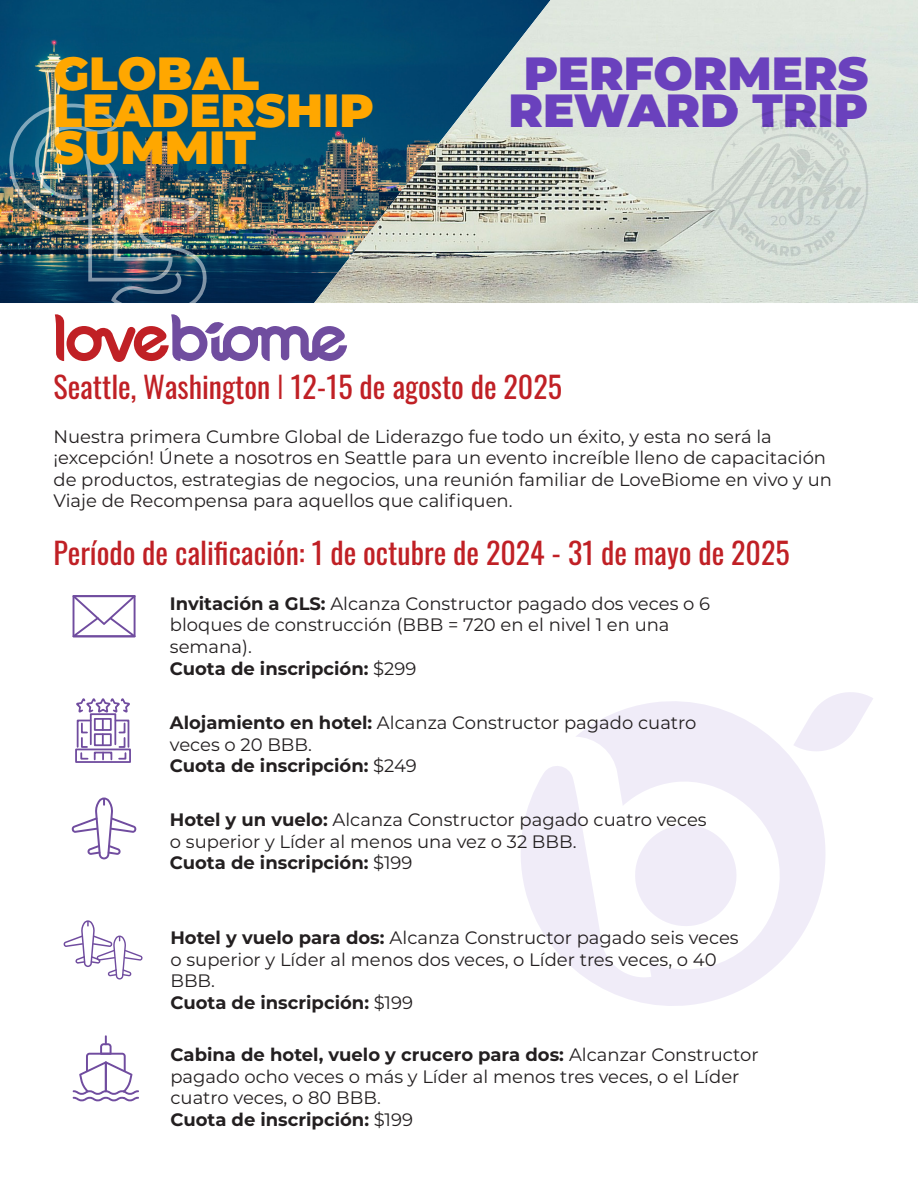
<style>
.page{position:relative;width:918px;height:1188px;background:#fff}
.page>*{position:absolute;margin:0;border:0;box-sizing:border-box;transform-origin:0 0}
.t1{font:900 46.5px/37.5px "Montserrat";color:#ffa700}
.t2{font:900 46.5px/37.5px "Montserrat";color:#6a41bd;text-align:center}
.t3{font:30px "Oswald";color:#c02025}
.t4{font:18px/21.6px "Montserrat";color:#231f20}
.s1{font-weight:700}
</style>
<div class="page">
<img style="left:0;top:0;width:314px;height:303px">
<img style="left:314px;top:0;width:604px;height:303px">
<svg style="left:521px;top:701px;width:304px;height:305px;fill:#f0ecf8"></svg>
<svg style="left:793px;top:692px;width:80px;height:66px"></svg>
<svg style="left:72px;top:595px;width:64px;height:42px"></svg>
<svg style="left:71px;top:798px;width:66px;height:61px"></svg>
<div style="left:75px;top:749px;width:56px;height:14px;border:2px solid #704c9f"></div>
<svg style="left:75px;top:698px;width:56px;height:63px"></svg>
<svg style="left:63px;top:920px;width:80px;height:60px"></svg>
<svg style="left:73px;top:1035px;width:66px;height:66px"></svg>
<svg style="left:688px;top:109px;width:180px;height:157px;background:#d4dcd5"></svg>
<img style="left:9px;top:104px;width:338px;height:258px">
<h1 class="t1" style="left:53px;top:51px;width:322px">GLOBAL<br>LEADERSHIP<br>SUMMIT</h1>
<h1 class="t2" style="left:508px;top:51px;width:362px">PERFORMERS<br>REWARD TRIP</h1>
<h2 class="t3" style="left:53px;top:361px;width:510px">Seattle, Washington I 12-15 de agosto de 2025</h2>
<p class="t4" style="left:53px;top:425px;width:780px">Nuestra primera Cumbre Global de Liderazgo fue todo un éxito, y esta no será la ¡excepción! Únete a nosotros en Seattle para un evento increíble lleno de capacitación de productos, estrategias de negocios, una reunión familiar de LoveBiome en vivo y un Viaje de Recompensa para aquellos que califiquen.</p>
<h2 class="t3" style="left:53px;top:526px;width:738px">Período de calificación: 1 de octubre de 2024 - 31 de mayo de 2025</h2>
<p class="t4" style="left:170px;top:592px;width:542px"><span class="s1">Invitación a GLS:</span> Alcanza Constructor pagado dos veces o 6 bloques de construcción (BBB = 720 en el nivel 1 en una semana).<br><span class="s1">Cuota de inscripción:</span> $299</p>
<p class="t4" style="left:170px;top:711px;width:528px"><span class="s1">Alojamiento en hotel:</span> Alcanza Constructor pagado cuatro veces o 20 BBB.<br><span class="s1">Cuota de inscripción:</span> $249</p>
<p class="t4" style="left:170px;top:808px;width:538px"><span class="s1">Hotel y un vuelo:</span> Alcanza Constructor pagado cuatro veces o superior y Líder al menos una vez o 32 BBB.<br><span class="s1">Cuota de inscripción:</span> $199</p>
<p class="t4" style="left:170px;top:926px;width:570px"><span class="s1">Hotel y vuelo para dos:</span> Alcanza Constructor pagado seis veces o superior y Líder al menos dos veces, o Líder tres veces, o 40<br>BBB.<br><span class="s1">Cuota de inscripción:</span> $199</p>
<p class="t4" style="left:170px;top:1043px;width:590px"><span class="s1">Cabina de hotel, vuelo y crucero para dos:</span> Alcanzar Constructor pagado ocho veces o más y Líder al menos tres veces, o el Líder cuatro veces, o 80 BBB.<br><span class="s1">Cuota de inscripción:</span> $199</p>
</div>
